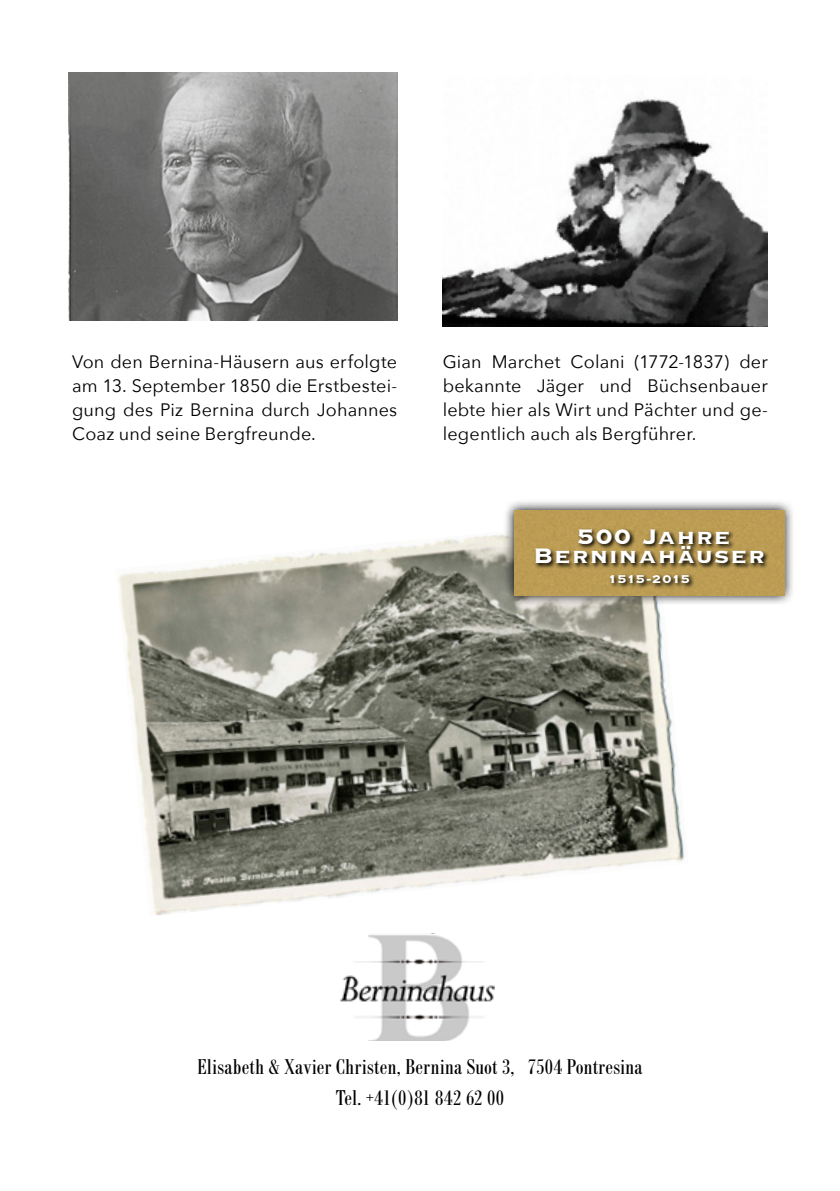
<style>
.page{position:relative;width:840px;height:1191px;background:#fff}
.page>*{position:absolute;margin:0;border:0;box-sizing:border-box;transform-origin:0 0}
.t1{font:700 27.6px "Copperplate";letter-spacing:.035em;color:#fff}
.t2{font:22px/31.4px "Bodoni Nr 1 SB Con";letter-spacing:.015em;color:#000;text-align:center;scale:1.05 1}
.t3{font:18px/24px "Avenir Next";letter-spacing:.01em;color:#000;text-align:justify}
.t4{font:700 14.8px "Copperplate";letter-spacing:.01em;color:#fff}
</style>
<div class="page">
<img style="left:118px;top:534px;width:566px;height:381px">
<img style="left:442px;top:99px;width:324px;height:228px">
<img style="left:69px;top:72px;width:328px;height:248px">
<img style="left:340px;top:933px;width:155px;height:107px">
<svg style="left:503px;top:501px;width:290px;height:105px"></svg>
<div style="left:514px;top:510px;width:269px;height:85px;background:#bc9c54"></div>
<svg style="left:533px;top:527px;width:236px;height:62px"></svg>
<p class="t3" style="left:72px;top:350px;width:326px">Von den Bernina-Häusern aus erfolgte am 13. September 1850 die Erstbestei&shy;gung des Piz Bernina durch Johannes Coaz und seine Bergfreunde.</p>
<p class="t3" style="left:442px;top:350px;width:326px">Gian Marchet Colani (1772-1837) der bekannte Jäger und Büchsenbauer lebte hier als Wirt und Pächter und ge&shy;legentlich auch als Bergführer.</p>
<h1 class="t1" style="left:577px;top:518px;width:155px">500 Jahre</h1>
<h1 class="t1" style="left:533px;top:538px;width:233px">Berninahäuser</h1>
<p class="t4" style="left:608px;top:569px;width:83px">1515-2015</p>
<p class="t2" style="left:197px;top:1052px;width:425px">Elisabeth &amp; Xavier Christen, Bernina Suot 3, 7504 Pontresina<br>Tel. +41(0)81 842 62 00</p>
</div>
